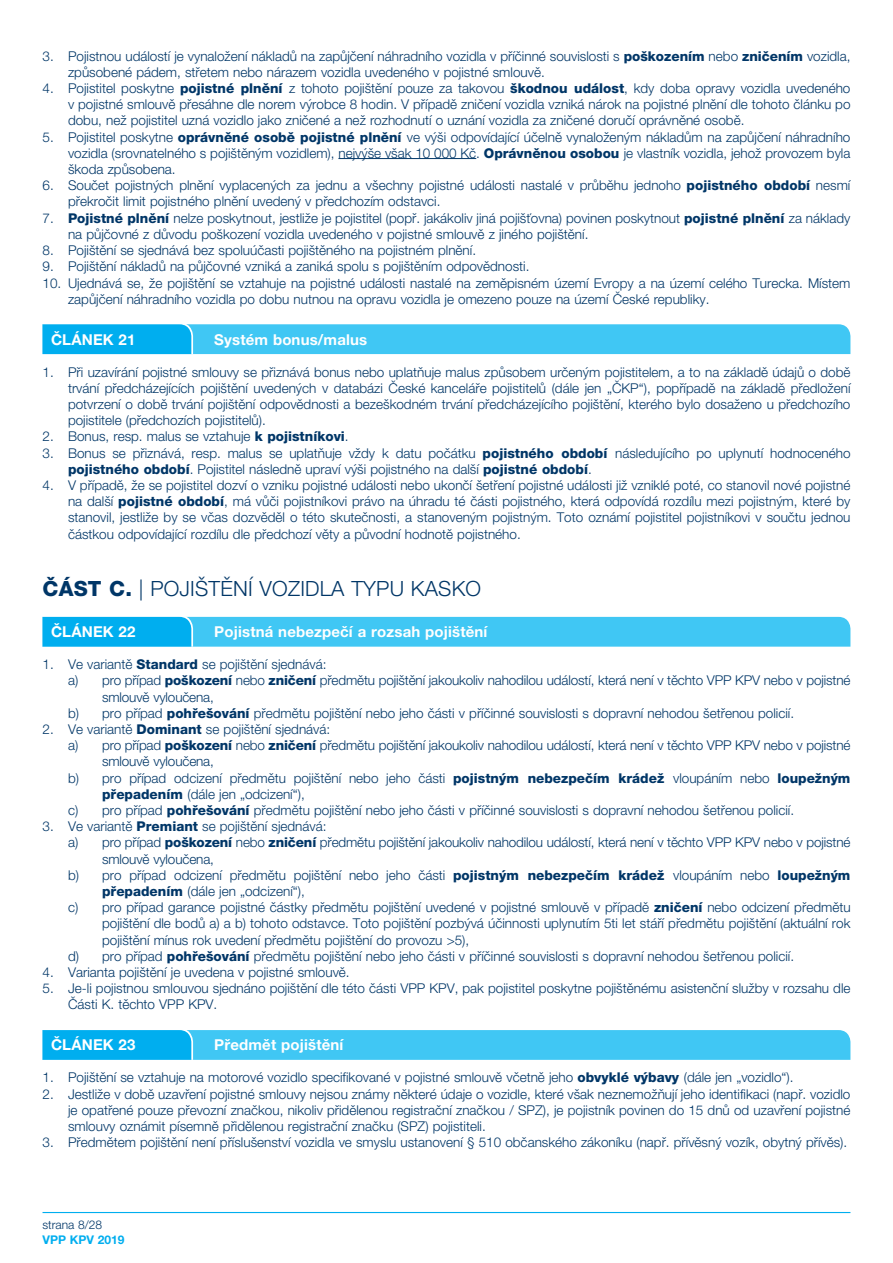
<style>
.page{position:relative;width:893px;height:1263px;background:#fff}
.page>*{position:absolute;margin:0;border:0;box-sizing:border-box;transform-origin:0 0}
.t1{font:300 21px "Helvetica Neue LT Pro";letter-spacing:.01em;color:#003667}
.t2{font:700 15px "Helvetica Neue LT Pro";letter-spacing:.01em;color:#fff}
.t3{font:300 13.5px/16.2px "Helvetica Neue LT Pro";color:#003667}
.t4{font:300 12px "Helvetica Neue LT Pro";color:#003667}
.t5{font:700 12px "Helvetica Neue LT Pro";color:#00aeef}
.s1{font-weight:800}
</style>
<div class="page">
<hr style="left:43px;top:1212px;width:807px;height:1px;background:#00aeef">
<hr style="left:338px;top:158px;width:138px;height:1px;background:#003667">
<svg style="left:43px;top:324px;width:807px;height:30px;background:#36c3f3"></svg>
<svg style="left:43px;top:616px;width:807px;height:31px;background:#3cc4f3"></svg>
<svg style="left:43px;top:1030px;width:807px;height:30px;background:#35c2f3"></svg>
<p class="t3" style="left:68px;top:47px;width:784px;text-indent:-26px">3. Pojistnou událostí je vynaložení nákladů na zapůjčení náhradního vozidla v příčinné souvislosti s <span class="s1">poškozením</span> nebo <span class="s1">zničením</span> vozidla, způsobené pádem, střetem nebo nárazem vozidla uvedeného v pojistné smlouvě.</p>
<p class="t3" style="left:68px;top:80px;width:784px;text-align:justify;text-indent:-26px">4. Pojistitel poskytne <span class="s1">pojistné plnění</span> z tohoto pojištění pouze za takovou <span class="s1">škodnou událost</span>, kdy doba opravy vozidla uvedeného v pojistné smlouvě přesáhne dle norem výrobce 8 hodin. V případě zničení vozidla vzniká nárok na pojistné plnění dle tohoto článku po dobu, než pojistitel uzná vozidlo jako zničené a než rozhodnutí o uznání vozidla za zničené doručí oprávněné osobě.</p>
<p class="t3" style="left:68px;top:128px;width:784px;text-align:justify;text-indent:-26px">5. Pojistitel poskytne <span class="s1">oprávněné osobě pojistné plnění</span> ve výši odpovídající účelně vynaloženým nákladům na zapůjčení náhradního vozidla (srovnatelného s pojištěným vozidlem), nejvýše však 10 000 Kč. <span class="s1">Oprávněnou osobou</span> je vlastník vozidla, jehož provozem byla škoda způsobena.</p>
<p class="t3" style="left:68px;top:177px;width:784px;text-indent:-26px">6. Součet pojistných plnění vyplacených za jednu a všechny pojistné události nastalé v průběhu jednoho <span class="s1">pojistného období</span> nesmí překročit limit pojistného plnění uvedený v předchozím odstavci.</p>
<p class="t3" style="left:68px;top:209px;width:784px;text-indent:-26px">7. <span class="s1">Pojistné plnění</span> nelze poskytnout, jestliže je pojistitel (popř. jakákoliv jiná pojišťovna) povinen poskytnout <span class="s1">pojistné plnění</span> za náklady na půjčovné z důvodu poškození vozidla uvedeného v pojistné smlouvě z jiného pojištění.</p>
<p class="t3" style="left:43px;top:242px;width:432px">8. Pojištění se sjednává bez spoluúčasti pojištěného na pojistném plnění.</p>
<p class="t3" style="left:43px;top:258px;width:486px">9. Pojištění nákladů na půjčovné vzniká a zaniká spolu s pojištěním odpovědnosti.</p>
<p class="t3" style="left:68px;top:274px;width:784px;text-indent:-26px">10. Ujednává se, že pojištění se vztahuje na pojistné události nastalé na zeměpisném území Evropy a na území celého Turecka. Místem zapůjčení náhradního vozidla po dobu nutnou na opravu vozidla je omezeno pouze na území České republiky.</p>
<p class="t2" style="left:51px;top:330px;width:86px">ČLÁNEK 21</p>
<p class="t2" style="left:214px;top:330px;width:154px">Systém bonus/malus</p>
<p class="t3" style="left:68px;top:363px;width:784px;text-align:justify;text-indent:-26px">1. Při uzavírání pojistné smlouvy se přiznává bonus nebo uplatňuje malus způsobem určeným pojistitelem, a to na základě údajů o době trvání předcházejících pojištění uvedených v databázi České kanceláře pojistitelů (dále jen „ČKP“), popřípadě na základě předložení potvrzení o době trvání pojištění odpovědnosti a bezeškodném trvání předcházejícího pojištění, kterého bylo dosaženo u předchozího pojistitele (předchozích pojistitelů).</p>
<p class="t3" style="left:43px;top:428px;width:305px">2. Bonus, resp. malus se vztahuje <span class="s1">k pojistníkovi</span>.</p>
<p class="t3" style="left:68px;top:444px;width:784px;text-indent:-26px">3. Bonus se přiznává, resp. malus se uplatňuje vždy k datu počátku <span class="s1">pojistného období</span> následujícího po uplynutí hodnoceného <span class="s1">pojistného období</span>. Pojistitel následně upraví výši pojistného na další <span class="s1">pojistné období</span>.</p>
<p class="t3" style="left:68px;top:477px;width:784px;text-align:justify;text-indent:-26px">4. V případě, že se pojistitel dozví o vzniku pojistné události nebo ukončí šetření pojistné události již vzniklé poté, co stanovil nové pojistné na další <span class="s1">pojistné období</span>, má vůči pojistníkovi právo na úhradu té části pojistného, která odpovídá rozdílu mezi pojistným, které by stanovil, jestliže by se včas dozvěděl o této skutečnosti, a stanoveným pojistným. Toto oznámí pojistitel pojistníkovi v součtu jednou částkou odpovídající rozdílu dle předchozí věty a původní hodnotě pojistného.</p>
<h1 class="t1" style="left:43px;top:576px;width:440px"><span class="s1">ČÁST C.</span> | POJIŠTĚNÍ VOZIDLA TYPU KASKO</h1>
<p class="t2" style="left:51px;top:622px;width:86px">ČLÁNEK 22</p>
<p class="t2" style="left:214px;top:622px;width:275px">Pojistná nebezpečí a rozsah pojištění</p>
<p class="t3" style="left:43px;top:656px;width:285px">1. Ve variantě <span class="s1">Standard</span> se pojištění sjednává:</p>
<p class="t3" style="left:68px;top:672px;width:784px">a) pro případ <span class="s1">poškození</span> nebo <span class="s1">zničení</span> předmětu pojištění jakoukoliv nahodilou událostí, která není v těchto VPP KPV nebo v pojistné</p>
<p class="t3" style="left:102px;top:688px;width:113px">smlouvě vyloučena,</p>
<p class="t3" style="left:68px;top:705px;width:725px">b) pro případ <span class="s1">pohřešování</span> předmětu pojištění nebo jeho části v příčinné souvislosti s dopravní nehodou šetřenou policií.</p>
<p class="t3" style="left:43px;top:721px;width:289px">2. Ve variantě <span class="s1">Dominant</span> se pojištění sjednává:</p>
<p class="t3" style="left:68px;top:737px;width:784px">a) pro případ <span class="s1">poškození</span> nebo <span class="s1">zničení</span> předmětu pojištění jakoukoliv nahodilou událostí, která není v těchto VPP KPV nebo v pojistné</p>
<p class="t3" style="left:102px;top:753px;width:113px">smlouvě vyloučena,</p>
<p class="t3" style="left:68px;top:769px;width:784px">b) pro případ odcizení předmětu pojištění nebo jeho části <span class="s1">pojistným nebezpečím krádež</span> vloupáním nebo <span class="s1">loupežným</span></p>
<p class="t3" style="left:102px;top:786px;width:204px"><span class="s1">přepadením</span> (dále jen „odcizení“),</p>
<p class="t3" style="left:68px;top:802px;width:725px">c) pro případ <span class="s1">pohřešování</span> předmětu pojištění nebo jeho části v příčinné souvislosti s dopravní nehodou šetřenou policií.</p>
<p class="t3" style="left:43px;top:818px;width:285px">3. Ve variantě <span class="s1">Premiant</span> se pojištění sjednává:</p>
<p class="t3" style="left:68px;top:834px;width:784px">a) pro případ <span class="s1">poškození</span> nebo <span class="s1">zničení</span> předmětu pojištění jakoukoliv nahodilou událostí, která není v těchto VPP KPV nebo v pojistné</p>
<p class="t3" style="left:102px;top:850px;width:113px">smlouvě vyloučena,</p>
<p class="t3" style="left:68px;top:867px;width:784px">b) pro případ odcizení předmětu pojištění nebo jeho části <span class="s1">pojistným nebezpečím krádež</span> vloupáním nebo <span class="s1">loupežným</span></p>
<p class="t3" style="left:102px;top:883px;width:204px"><span class="s1">přepadením</span> (dále jen „odcizení“),</p>
<p class="t3" style="left:68px;top:899px;width:784px">c) pro případ garance pojistné částky předmětu pojištění uvedené v pojistné smlouvě v případě <span class="s1">zničení</span> nebo odcizení předmětu</p>
<p class="t3" style="left:102px;top:915px;width:750px">pojištění dle bodů a) a b) tohoto odstavce. Toto pojištění pozbývá účinnosti uplynutím 5ti let stáří předmětu pojištění (aktuální rok</p>
<p class="t3" style="left:102px;top:931px;width:369px">pojištění mínus rok uvedení předmětu pojištění do provozu &gt;5),</p>
<p class="t3" style="left:68px;top:948px;width:725px">d) pro případ <span class="s1">pohřešování</span> předmětu pojištění nebo jeho části v příčinné souvislosti s dopravní nehodou šetřenou policií.</p>
<p class="t3" style="left:43px;top:964px;width:306px">4. Varianta pojištění je uvedena v pojistné smlouvě.</p>
<p class="t3" style="left:68px;top:980px;width:784px;text-indent:-26px">5. Je-li pojistnou smlouvou sjednáno pojištění dle této části VPP KPV, pak pojistitel poskytne pojištěnému asistenční služby v rozsahu dle<br>Části K. těchto VPP KPV.</p>
<p class="t2" style="left:51px;top:1035px;width:86px">ČLÁNEK 23</p>
<p class="t2" style="left:214px;top:1035px;width:131px">Předmět pojištění</p>
<p class="t3" style="left:43px;top:1069px;width:750px">1. Pojištění se vztahuje na motorové vozidlo specifikované v pojistné smlouvě včetně jeho <span class="s1">obvyklé výbavy</span> (dále jen „vozidlo“).</p>
<p class="t3" style="left:68px;top:1085px;width:784px;text-align:justify;text-indent:-26px">2. Jestliže v době uzavření pojistné smlouvy nejsou známy některé údaje o vozidle, které však neznemožňují jeho identifikaci (např. vozidlo je opatřené pouze převozní značkou, nikoliv přidělenou registrační značkou / SPZ), je pojistník povinen do 15 dnů od uzavření pojistné smlouvy oznámit písemně přidělenou registrační značku (SPZ) pojistiteli.</p>
<p class="t3" style="left:43px;top:1134px;width:804px">3. Předmětem pojištění není příslušenství vozidla ve smyslu ustanovení § 510 občanského zákoníku (např. přívěsný vozík, obytný přívěs).</p>
<p class="t4" style="left:43px;top:1218px;width:61px">strana 8/28</p>
<p class="t5" style="left:43px;top:1232px;width:83px">VPP KPV 2019</p>
</div>
